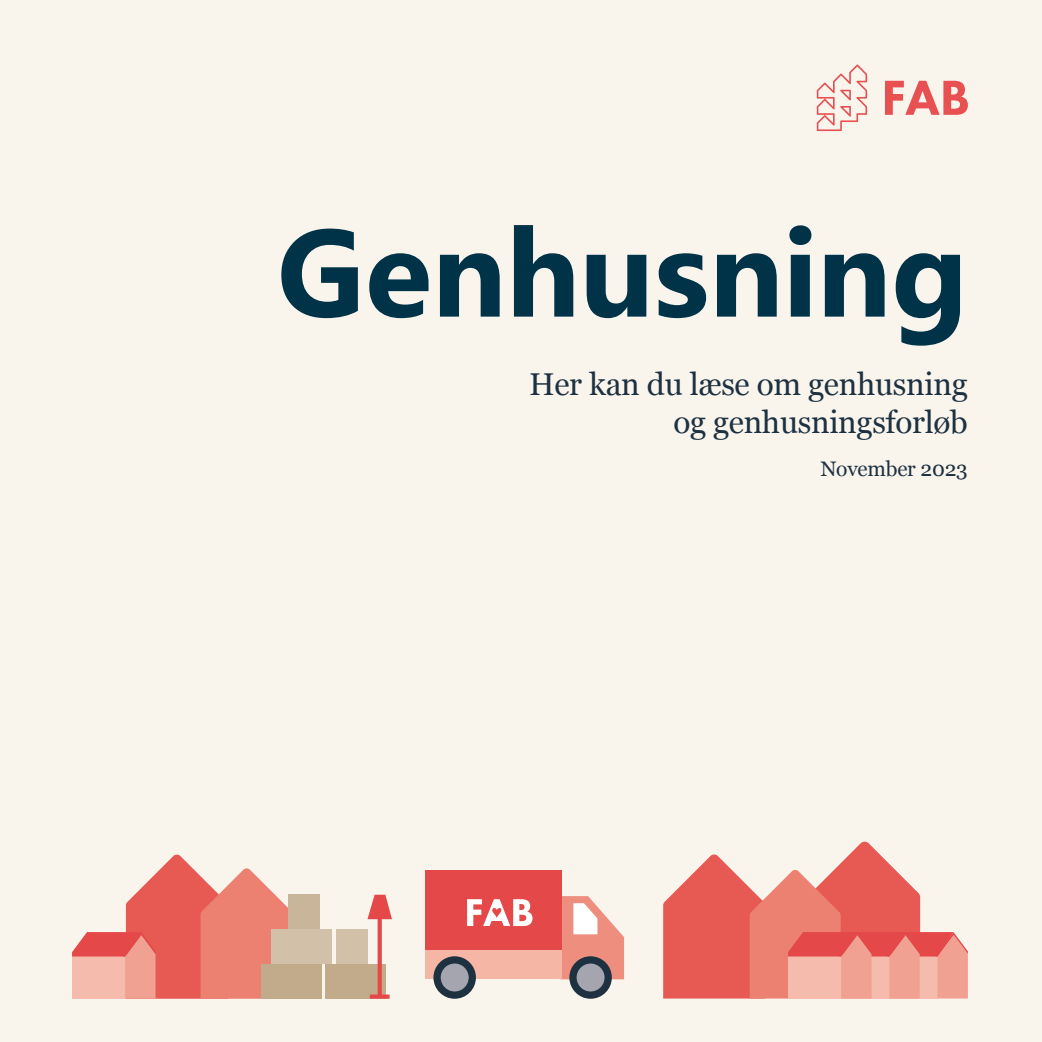
<style>
.page{position:relative;width:1042px;height:1042px;background:#f9f5ed}
.page>*{position:absolute;margin:0;border:0;box-sizing:border-box;transform-origin:0 0}
.Sideoverskrift_mørk{font:700 123.55px "Segoe UI";color:#003348}
.Brødtekst_L{font:31.5px "Georgia";letter-spacing:-.01em;color:#1e3141}
.Brødtekst_L-2{font:21px "Georgia";letter-spacing:-.01em;color:#1e3141}
</style>
<div class="page">
<div style="left:426px;top:870px;width:136px;height:83px;background:#e54849"></div>
<div style="left:426px;top:950px;width:136px;height:29px;background:#f5b6a6"></div>
<svg style="left:437px;top:960px;width:35px;height:35px"></svg>
<div style="left:433px;top:956px;width:43px;height:42px;border:7px solid #1e3141;border-radius:50%"></div>
<svg style="left:573px;top:960px;width:35px;height:35px"></svg>
<div style="left:569px;top:956px;width:43px;height:42px;border:7px solid #1e3141;border-radius:50%"></div>
<svg style="left:562px;top:896px;width:62px;height:83px;background:#dba49c"></svg>
<svg style="left:467px;top:899px;width:65px;height:27px"></svg>
<svg style="left:817px;top:64px;width:50px;height:67px"></svg>
<svg style="left:885px;top:81px;width:83px;height:34px"></svg>
<svg style="left:72px;top:854px;width:216px;height:144px"></svg>
<svg style="left:663px;top:841px;width:305px;height:157px"></svg>
<div style="left:261px;top:964px;width:61px;height:34px;background:#c1ab8b"></div>
<div style="left:325px;top:964px;width:61px;height:34px;background:#c1ab8b"></div>
<div style="left:271px;top:929px;width:61px;height:35px;background:#d2c1a8"></div>
<div style="left:336px;top:929px;width:31px;height:35px;background:#d2c1a8"></div>
<div style="left:288px;top:894px;width:31px;height:35px;background:#c9b69a"></div>
<svg style="left:367px;top:894px;width:25px;height:25px"></svg>
<svg style="left:378px;top:915px;width:4px;height:79px"></svg>
<svg style="left:370px;top:994px;width:20px;height:4px"></svg>
<p class="Sideoverskrift_mørk" style="left:277px;top:156px;width:692px">Genhusning</p>
<p class="Brødtekst_L" style="left:529px;top:361px;width:440px">Her kan du læse om genhusning</p>
<p class="Brødtekst_L" style="left:673px;top:399px;width:296px">og genhusningsforløb</p>
<p class="Brødtekst_L-2" style="left:820px;top:453px;width:149px">November 2023</p>
</div>
